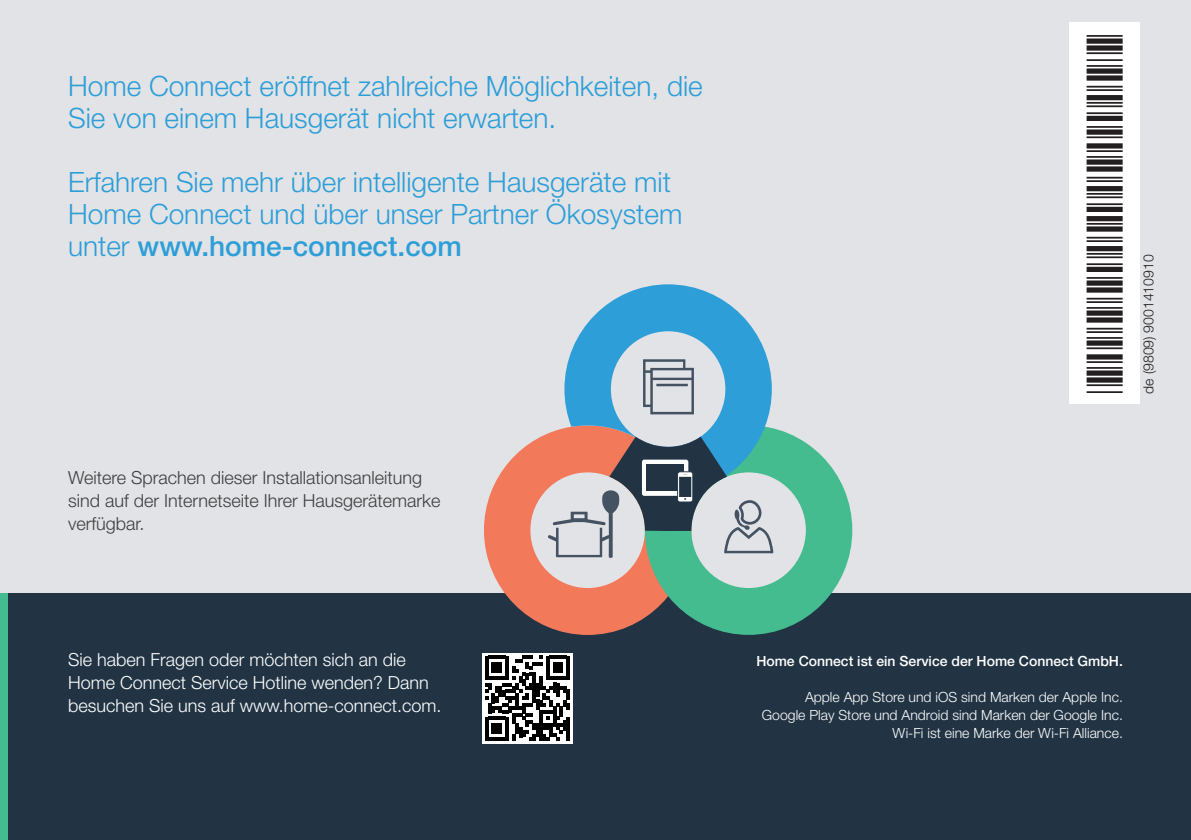
<style>
.page{position:relative;width:1191px;height:840px;background:#fff}
.page>*{position:absolute;margin:0;border:0;box-sizing:border-box;transform-origin:0 0}
.t1{font:300 28px/32px "Helvetica Neue";color:#2d9ed8}
.t2{font:300 18px/23px "Helvetica Neue";color:#fff}
.t3{font:300 18px/23px "Helvetica Neue";color:#3e3e3f}
.t4{font:300 14px/18px "Helvetica Neue";color:#fff;text-align:right}
.t5{font:500 14px "Helvetica Neue";color:#fff}
.t6{font:300 14px "Helvetica Neue";color:#231f20}
.s1{font-weight:500}
</style>
<div class="page">
<div style="left:0;top:0;width:1191px;height:595px;background:#e2e3e6"></div>
<div style="left:0;top:592px;width:1191px;height:247px;background:#223444"></div>
<div style="left:0;top:592px;width:7px;height:247px;background:#44bc8f"></div>
<svg style="left:484px;top:428px;width:161px;height:206px;fill:#f3795b"></svg>
<svg style="left:645px;top:428px;width:207px;height:206px;fill:#44bc8f"></svg>
<svg style="left:564px;top:284px;width:208px;height:152px;fill:#2d9ed8"></svg>
<svg style="left:643px;top:359px;width:51px;height:55px"></svg>
<svg style="left:548px;top:436px;width:225px;height:121px"></svg>
<div style="left:1069px;top:23px;width:71px;height:381px;background:#fff"></div>
<div style="left:482px;top:652px;width:91px;height:91px;background:#fff"></div>
<svg style="left:485px;top:655px;width:85px;height:85px"></svg>
<hr style="left:566px;top:716px;width:4px;height:24px;background:#000001">
<p class="t1" style="left:68px;top:68px;width:636px">Home Connect eröffnet zahlreiche Möglichkeiten, die<br>Sie von einem Hausgerät nicht erwarten.</p>
<p class="t1" style="left:68px;top:164px;width:616px">Erfahren Sie mehr über intelligente Hausgeräte mit<br>Home Connect und über unser Partner Ökosystem unter <span class="s1">www.home-connect.com</span></p>
<p class="t3" style="left:68px;top:464px;width:374px">Weitere Sprachen dieser Installationsanleitung sind auf der Internetseite Ihrer Hausgerätemarke verfügbar.</p>
<p class="t2" style="left:68px;top:646px;width:375px">Sie haben Fragen oder möchten sich an die<br>Home Connect Service Hotline wenden? Dann besuchen Sie uns auf www.home-connect.com.</p>
<p class="t6" style="left:1137px;top:393px;width:140px;rotate:-90deg">de (9809) 9001410910</p>
<p class="t5" style="left:756px;top:649px;width:368px">Home Connect ist ein Service der Home Connect GmbH.</p>
<p class="t4" style="left:762px;top:687px;width:362px">Apple App Store und iOS sind Marken der Apple Inc.<br>Google Play Store und Android sind Marken der Google Inc.<br>Wi-Fi ist eine Marke der Wi-Fi Alliance.</p>
</div>
